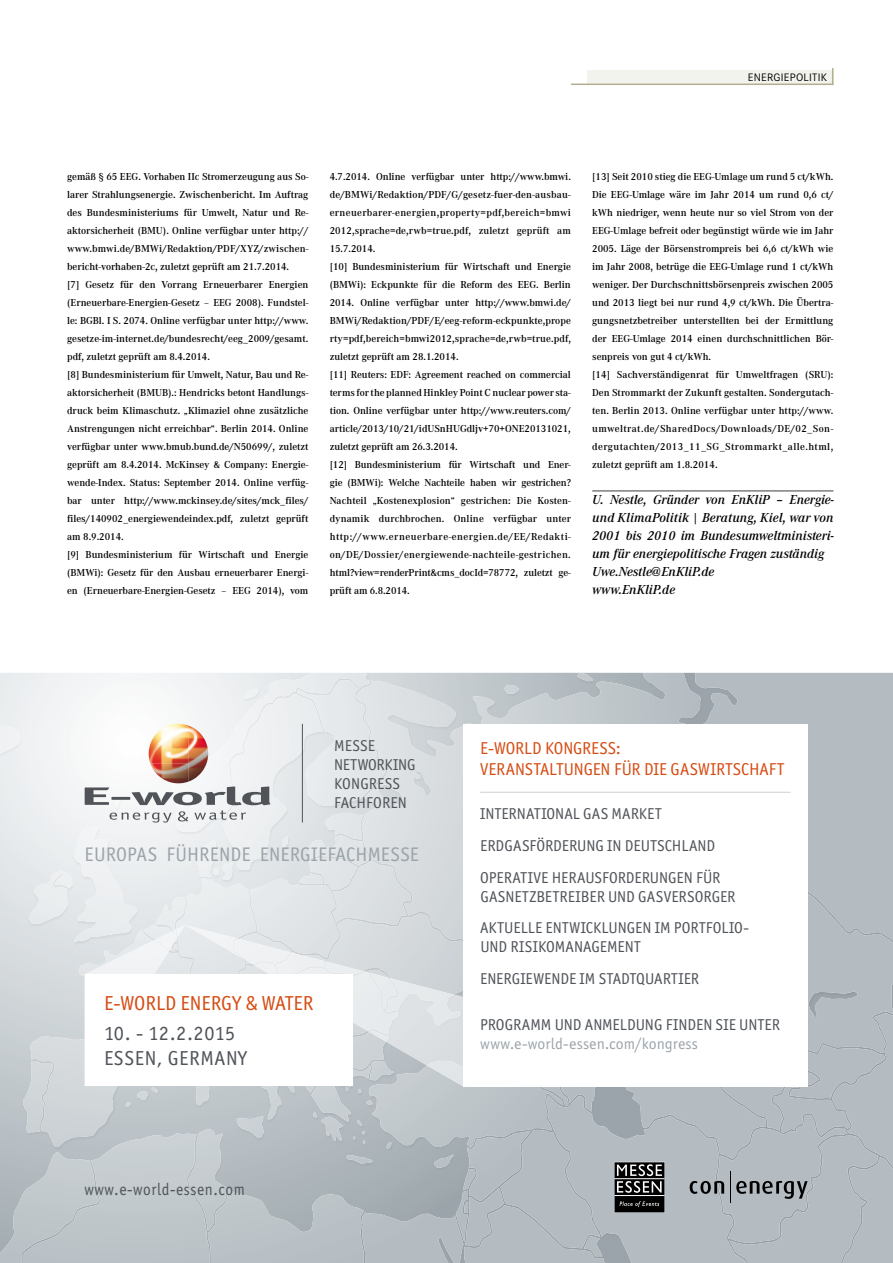
<style>
.page{position:relative;width:893px;height:1263px;background:#fff}
.page>*{position:absolute;margin:0;border:0;box-sizing:border-box;transform-origin:0 0}
.t1{font:20.25px/25.5px "Officina San ITC";letter-spacing:.03em;color:#505459}
.t2{font:20.25px "Officina San ITC";color:#d64c13}
.t3{font:19.65px "Officina San ITC";letter-spacing:.01em;color:#9ba4aa}
.t4{font:17.25px/20.7px "Officina San ITC";letter-spacing:-.005em;color:#d64c13}
.t5{font:17.1px "Officina San ITC";letter-spacing:.04em;color:#505459;scale:.9 1}
.t6{font:15.75px/31.7px "Officina San ITC";color:#505459}
.t7{font:15.75px "Officina San ITC";letter-spacing:.01em;color:#9ba4aa}
.t8{font:italic 600 13.5px/18px "Corporate A";color:#000}
.t9{font:11.25px "Corporate S";letter-spacing:.025em;color:#000}
.t10{font:600 10.5px/18px "Corporate A";color:#000}
</style>
<div class="page">
<div style="left:587px;top:71px;width:246px;height:13px;background:#f3f3ed"></div>
<hr style="left:571px;top:84px;width:262px;height:1px;background:#b1af90">
<svg style="left:832px;top:68px;width:1px;height:16px"></svg>
<hr style="left:592px;top:490px;width:241px;height:1px;background:#3d3d3f">
<svg style="left:0;top:673px;width:893px;height:590px"></svg>
<p class="t9" style="left:748px;top:71px;width:81px">ENERGIEPOLITIK</p>
<p class="t10" style="left:67px;top:168px;width:243px">gemäß § 65 EEG. Vorhaben IIc Stromerzeugung aus So&shy;larer Strahlungsenergie. Zwischenbericht. Im Auftrag des Bundesministeriums für Umwelt, Natur und Re&shy;aktorsicherheit (BMU). Online verfügbar unter http:// www.bmwi.de/BMWi/Redaktion/PDF/XYZ/zwischen&shy;bericht-vorhaben-2c, zuletzt geprüft am 21.7.2014.<br>[7] Gesetz für den Vorrang Erneuerbarer Energien (Erneuerbare-Energien-Gesetz – EEG 2008). Fundstel&shy;le: BGBl. I S. 2074. Online verfügbar unter http://www. gesetze-im-internet.de/bundesrecht/eeg_2009/gesamt. pdf, zuletzt geprüft am 8.4.2014.<br>[8] Bundesministerium für Umwelt, Natur, Bau und Re&shy;aktorsicherheit (BMUB).: Hendricks betont Handlungs&shy;druck beim Klimaschutz. „Klimaziel ohne zusätzliche Anstrengungen nicht erreichbar“. Berlin 2014. Online verfügbar unter www.bmub.bund.de/N50699/, zuletzt geprüft am 8.4.2014. McKinsey &amp; Company: Energie&shy;wende-Index. Status: September 2014. Online verfüg&shy;bar unter http://www.mckinsey.de/sites/mck_files/ files/140902_energiewendeindex.pdf, zuletzt geprüft am 8.9.2014.<br>[9] Bundesministerium für Wirtschaft und Energie (BMWi): Gesetz für den Ausbau erneuerbarer Energi&shy;en (Erneuerbare-Energien-Gesetz – EEG 2014), vom</p>
<p class="t10" style="left:330px;top:168px;width:243px">4.7.2014. Online verfügbar unter http://www.bmwi. de/BMWi/Redaktion/PDF/G/gesetz-fuer-den-ausbau&shy;erneuerbarer-energien,property=pdf,bereich=bmwi 2012,sprache=de,rwb=true.pdf, zuletzt geprüft am 15.7.2014.<br>[10] Bundesministerium für Wirtschaft und Energie (BMWi): Eckpunkte für die Reform des EEG. Berlin 2014. Online verfügbar unter http://www.bmwi.de/ BMWi/Redaktion/PDF/E/eeg-reform-eckpunkte,prope rty=pdf,bereich=bmwi2012,sprache=de,rwb=true.pdf, zuletzt geprüft am 28.1.2014.<br>[11] Reuters: EDF: Agreement reached on commercial terms for the planned Hinkley Point C nuclear power sta&shy;tion. Online verfügbar unter http://www.reuters.com/ article/2013/10/21/idUSnHUGdljv+70+ONE20131021, zuletzt geprüft am 26.3.2014.<br>[12] Bundesministerium für Wirtschaft und Ener&shy;gie (BMWi): Welche Nachteile haben wir gestrichen?<br>Nachteil „Kostenexplosion“ gestrichen: Die Kosten&shy;dynamik durchbrochen. Online verfügbar unter http://www.erneuerbare-energien.de/EE/Redakti&shy;on/DE/Dossier/energiewende-nachteile-gestrichen. html?view=renderPrint&amp;cms_docId=78772, zuletzt ge&shy;prüft am 6.8.2014.</p>
<p class="t10" style="left:592px;top:168px;width:243px">[13] Seit 2010 stieg die EEG-Umlage um rund 5 ct/kWh.<br>Die EEG-Umlage wäre im Jahr 2014 um rund 0,6 ct/ kWh niedriger, wenn heute nur so viel Strom von der EEG-Umlage befreit oder begünstigt würde wie im Jahr 2005. Läge der Börsenstrompreis bei 6,6 ct/kWh wie im Jahr 2008, betrüge die EEG-Umlage rund 1 ct/kWh weniger. Der Durchschnittsbörsenpreis zwischen 2005 und 2013 liegt bei nur rund 4,9 ct/kWh. Die Übertra&shy;gungsnetzbetreiber unterstellten bei der Ermittlung der EEG-Umlage 2014 einen durchschnittlichen Bör&shy;senpreis von gut 4 ct/kWh.<br>[14] Sachverständigenrat für Umweltfragen (SRU):<br>Den Strommarkt der Zukunft gestalten. Sondergutach&shy;ten. Berlin 2013. Online verfügbar unter http://www. umweltrat.de/SharedDocs/Downloads/DE/02_Son&shy;dergutachten/2013_11_SG_Strommarkt_alle.html, zuletzt geprüft am 1.8.2014.</p>
<p class="t8" style="left:592px;top:491px;width:243px">U. Nestle, Gründer von EnKliP – Energie&shy;und KlimaPolitik | Beratung, Kiel, war von 2001 bis 2010 im Bundesumweltministeri&shy;um für energiepolitische Fragen zuständig Uwe.Nestle@EnKliP.de<br>www.EnKliP.de</p>
<h3 class="t6" style="left:334px;top:736px;width:83px;line-height:18.9px">MESSE<br>NETWORKING<br>KONGRESS<br>FACHFOREN</h3>
<h2 class="t3" style="left:85px;top:843px;width:336px">EUROPAS FÜHRENDE ENERGIEFACHMESSE</h2>
<h1 class="t2" style="left:104px;top:991px;width:211px">E-WORLD ENERGY &amp; WATER</h1>
<h1 class="t1" style="left:104px;top:1020px;width:144px">10. - 12.2.2015<br>ESSEN, GERMANY</h1>
<h3 class="t5" style="left:85px;top:1179px;width:179px">www.e-world-essen.com</h3>
<h3 class="t4" style="left:480px;top:738px;width:305px">E-WORLD KONGRESS:<br>VERANSTALTUNGEN FÜR DIE GASWIRTSCHAFT</h3>
<h3 class="t6" style="left:480px;top:798px;width:242px">INTERNATIONAL GAS MARKET<br>ERDGASFÖRDERUNG IN DEUTSCHLAND<br>OPERATIVE HERAUSFORDERUNGEN FÜR</h3>
<h3 class="t6" style="left:480px;top:880px;width:270px">GASNETZBETREIBER UND GASVERSORGER<br>AKTUELLE ENTWICKLUNGEN IM PORTFOLIO-</h3>
<h3 class="t6" style="left:480px;top:931px;width:220px">UND RISIKOMANAGEMENT<br>ENERGIEWENDE IM STADTQUARTIER</h3>
<h3 class="t6" style="left:480px;top:1009px;width:301px">PROGRAMM UND ANMELDUNG FINDEN SIE UNTER</h3>
<h3 class="t7" style="left:480px;top:1034px;width:219px">www.e-world-essen.com/kongress</h3>
</div>
